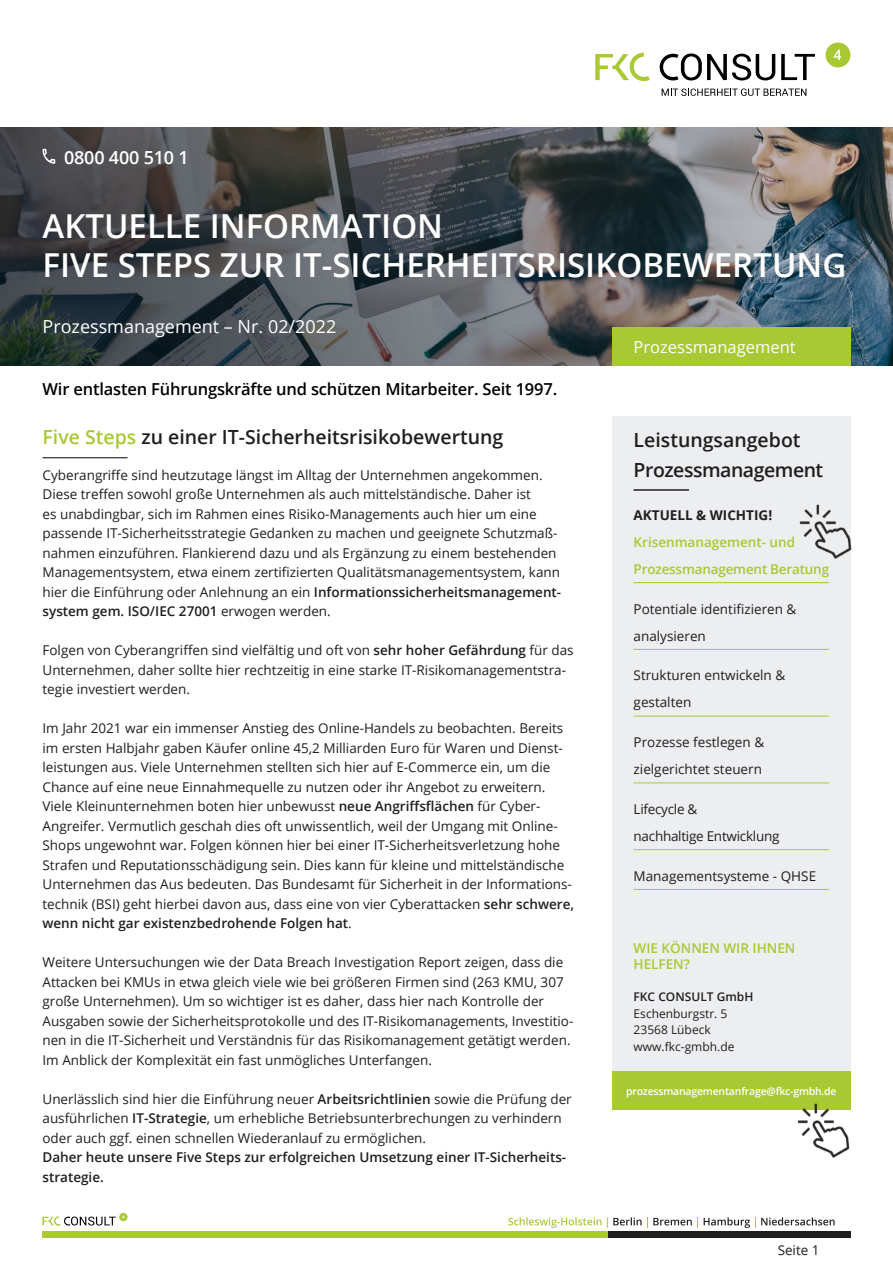
<style>
.page{position:relative;width:893px;height:1263px;background:#fff}
.page>*{position:absolute;margin:0;border:0;box-sizing:border-box;transform-origin:0 0}
.t1{font:600 33px/39px "Open Sans";color:#fff}
.t2{font:600 19.5px "Open Sans";color:#1f1e20}
.t3{font:600 19.5px/30px "Open Sans";letter-spacing:-.025em;color:#1f1e20}
.t4{font:18px "Open Sans";color:#fff}
.t5{font:600 18px "Open Sans";letter-spacing:-.01em;color:#fff}
.t6{font:600 16.5px "Open Sans";letter-spacing:-.01em;color:#000}
.t7{font:16.5px "Open Sans";color:#fff}
.t8{font:13.5px/19.5px "Open Sans";color:#1f1e20}
.t9{font:600 13.5px/19.5px "Open Sans";color:#1f1e20}
.t10{font:600 13.5px/16.2px "Open Sans";color:#a8c834}
.t11{font:13.5px/27px "Open Sans";letter-spacing:-.02em;color:#1f1e20}
.t12{font:700 13.5px "Open Sans";color:#1f1e20}
.t13{font:12px/16.5px "Open Sans";color:#1f1e20}
.t14{font:600 12px "Open Sans";color:#1f1e20}
.t15{font:600 10.5px "Open Sans";letter-spacing:-.02em;color:#fff}
.s1{color:#a8c834}
.s2{font-weight:600}
</style>
<div class="page">
<img style="left:0;top:128px;width:893px;height:238px">
<svg style="left:595px;top:53px;width:55px;height:28px"></svg>
<svg style="left:660px;top:53px;width:115px;height:28px"></svg>
<svg style="left:781px;top:54px;width:34px;height:26px"></svg>
<div style="left:825px;top:43px;width:25px;height:24px;background:#a8c834;border-radius:50%"></div>
<svg style="left:834px;top:50px;width:7px;height:10px"></svg>
<svg style="left:662px;top:88px;width:144px;height:8px"></svg>
<svg style="left:43px;top:1216px;width:73px;height:10px"></svg>
<svg style="left:119px;top:1213px;width:9px;height:8px"></svg>
<div style="left:43px;top:1231px;width:578px;height:6px;background:#a8c834"></div>
<div style="left:608px;top:1231px;width:242px;height:6px;background:#1f1e20"></div>
<svg style="left:704px;top:1217px;width:131px;height:11px"></svg>
<svg style="left:508px;top:1217px;width:190px;height:11px"></svg>
<div style="left:612px;top:417px;width:238px;height:660px;background:#edeeef"></div>
<hr style="left:43px;top:457px;width:85px;height:1px;background:#1f1e20">
<div style="left:612px;top:327px;width:238px;height:39px;background:#a8c834"></div>
<svg style="left:43px;top:149px;width:12px;height:15px"></svg>
<hr style="left:634px;top:582px;width:195px;height:1px;background:#a8c834">
<hr style="left:634px;top:649px;width:195px;height:1px;background:#a8c834">
<hr style="left:634px;top:716px;width:195px;height:1px;background:#a8c834">
<hr style="left:634px;top:782px;width:195px;height:1px;background:#a8c834">
<hr style="left:634px;top:849px;width:195px;height:1px;background:#a8c834">
<hr style="left:634px;top:889px;width:195px;height:1px;background:#a8c834">
<hr style="left:634px;top:489px;width:55px;height:2px;background:#1f1e20">
<div style="left:612px;top:1072px;width:238px;height:38px;background:#a8c834"></div>
<img style="left:797px;top:1103px;width:53px;height:54px">
<img style="left:799px;top:505px;width:53px;height:54px">
<h3 class="t5" style="left:64px;top:145px;width:126px">0800 400 510 1</h3>
<h1 class="t1" style="left:43px;top:206px;width:805px">AKTUELLE INFORMATION<br>FIVE STEPS ZUR IT-SICHERHEITSRISIKOBEWERTUNG</h1>
<h3 class="t4" style="left:43px;top:314px;width:295px">Prozessmanagement – Nr. 02/2022</h3>
<p class="t6" style="left:43px;top:378px;width:516px">Wir entlasten Führungskräfte und schützen Mitarbeiter. Seit 1997.</p>
<h2 class="t2" style="left:43px;top:424px;width:462px"><span class="s1">Five Steps</span> zu einer IT-Sicherheitsrisikobewertung</h2>
<p class="t8" style="left:43px;top:465px;width:520px">Cyberangriffe sind heutzutage längst im Alltag der Unternehmen angekommen.<br>Diese treffen sowohl große Unternehmen als auch mittelständische. Daher ist<br>es unabdingbar, sich im Rahmen eines Risiko-Managements auch hier um eine passende IT-Sicherheitsstrategie Gedanken zu machen und geeignete Schutzmaß&shy;nahmen einzuführen. Flankierend dazu und als Ergänzung zu einem bestehenden Managementsystem, etwa einem zertifizierten Qualitätsmanagementsystem, kann hier die Einführung oder Anlehnung an ein <span class="s2">Informationssicherheitsmanagement&shy;system gem. ISO/IEC 27001</span> erwogen werden.</p>
<p class="t8" style="left:43px;top:640px;width:533px">Folgen von Cyberangriffen sind vielfältig und oft von <span class="s2">sehr hoher Gefährdung</span> für das<br>Unternehmen, daher sollte hier rechtzeitig in eine starke IT-Risikomanagementstra&shy;tegie investiert werden.</p>
<p class="t8" style="left:43px;top:718px;width:533px">Im Jahr 2021 war ein immenser Anstieg des Online-Handels zu beobachten. Bereits im ersten Halbjahr gaben Käufer online 45,2 Milliarden Euro für Waren und Dienst&shy;leistungen aus. Viele Unternehmen stellten sich hier auf E-Commerce ein, um die Chance auf eine neue Einnahmequelle zu nutzen oder ihr Angebot zu erweitern.<br>Viele Kleinunternehmen boten hier unbewusst <span class="s2">neue Angriffsflächen</span> für Cyber-Angreifer. Vermutlich geschah dies oft unwissentlich, weil der Umgang mit Online-Shops ungewohnt war. Folgen können hier bei einer IT-Sicherheitsverletzung hohe Strafen und Reputationsschädigung sein. Dies kann für kleine und mittelständische Unternehmen das Aus bedeuten. Das Bundesamt für Sicherheit in der Informations&shy;technik (BSI) geht hierbei davon aus, dass eine von vier Cyberattacken <span class="s2">sehr schwere, wenn nicht gar existenzbedrohende Folgen hat</span>.</p>
<p class="t8" style="left:43px;top:952px;width:532px">Weitere Untersuchungen wie der Data Breach Investigation Report zeigen, dass die Attacken bei KMUs in etwa gleich viele wie bei größeren Firmen sind (263 KMU, 307 große Unternehmen). Um so wichtiger ist es daher, dass hier nach Kontrolle der Ausgaben sowie der Sicherheitsprotokolle und des IT-Risikomanagements, Investitio&shy;nen in die IT-Sicherheit und Verständnis für das Risikomanagement getätigt werden.<br>Im Anblick der Komplexität ein fast unmögliches Unterfangen.</p>
<p class="t8" style="left:43px;top:1088px;width:531px">Unerlässlich sind hier die Einführung neuer <span class="s2">Arbeitsrichtlinien</span> sowie die Prüfung der ausführlichen <span class="s2">IT-Strategie</span>, um erhebliche Betriebsunterbrechungen zu verhindern oder auch ggf. einen schnellen Wiederanlauf zu ermöglichen.</p>
<p class="t9" style="left:43px;top:1147px;width:525px">Daher heute unsere Five Steps zur erfolgreichen Umsetzung einer IT-Sicherheits&shy;strategie.</p>
<p class="t7" style="left:634px;top:336px;width:164px">Prozessmanagement</p>
<h2 class="t3" style="left:634px;top:424px;width:191px">Leistungsangebot<br>Prozessmanagement</h2>
<p class="t12" style="left:634px;top:505px;width:140px">AKTUELL &amp; WICHTIG!</p>
<p class="t10" style="left:634px;top:528px;width:197px;line-height:27px">Krisenmanagement- und<br>Prozessmanagement Beratung</p>
<p class="t8" style="left:634px;top:595px;width:164px;line-height:27px">Potentiale identifizieren &amp; analysieren</p>
<p class="t8" style="left:634px;top:661px;width:153px;line-height:27px">Strukturen entwickeln &amp; gestalten</p>
<p class="t8" style="left:634px;top:728px;width:132px;line-height:27px">Prozesse festlegen &amp; zielgerichtet steuern</p>
<p class="t11" style="left:634px;top:795px;width:147px">Lifecycle &amp;<br>nachhaltige Entwicklung</p>
<p class="t8" style="left:634px;top:865px;width:184px">Managementsysteme - QHSE</p>
<p class="t10" style="left:634px;top:939px;width:163px">WIE KÖNNEN WIR IHNEN<br>HELFEN?</p>
<p class="t14" style="left:634px;top:989px;width:121px">FKC CONSULT GmbH</p>
<p class="t13" style="left:634px;top:1005px;width:102px">Eschenburgstr. 5<br>23568 Lübeck www.fkc-gmbh.de</p>
<p class="t15" style="left:626px;top:1084px;width:212px">prozessmanagementanfrage@fkc-gmbh.de</p>
<p class="t8" style="left:778px;top:1240px;width:43px">Seite 1</p>
</div>
